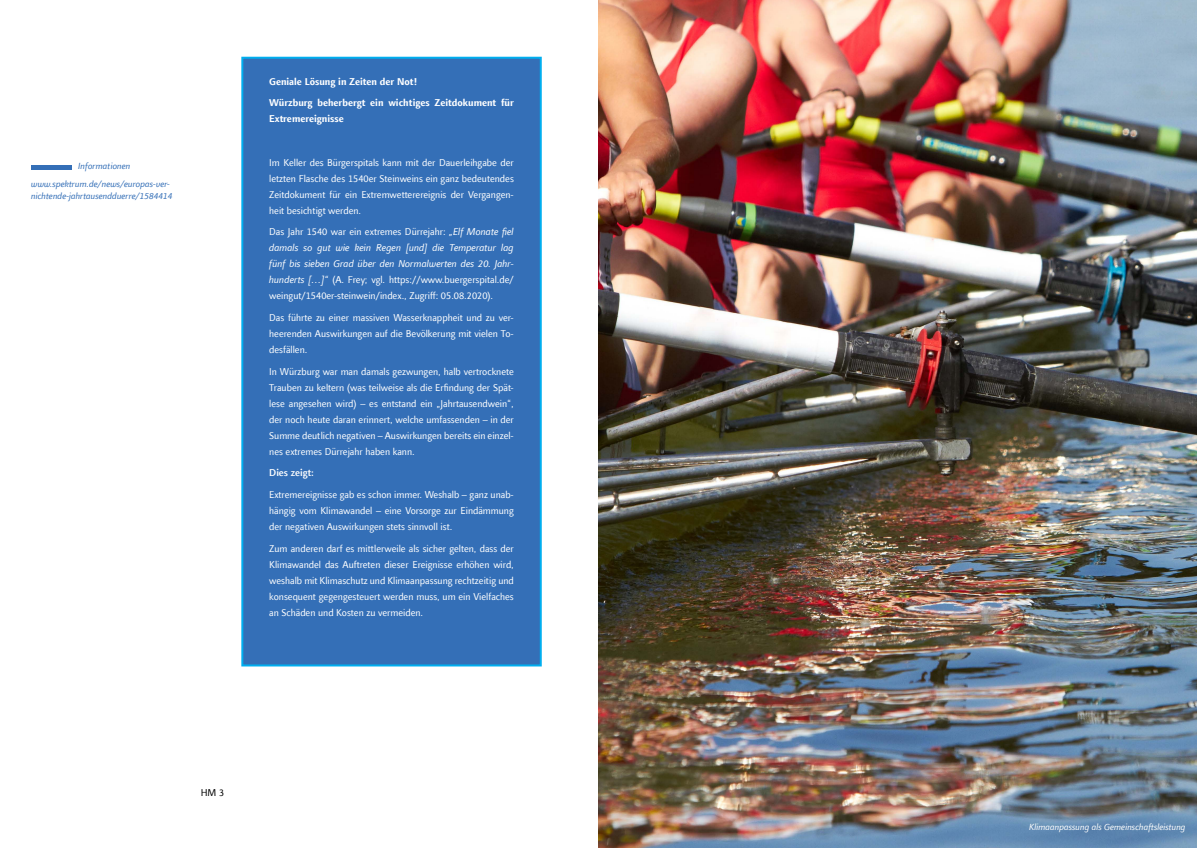
<style>
.page{position:relative;width:1197px;height:848px;background:#fff}
.page>*{position:absolute;margin:0;border:0;box-sizing:border-box;transform-origin:0 0}
.t1{font:10px/16px "Finnegan LT Com";color:#fff;text-align:justify}
.t2{font:700 10px/16px "Finnegan LT Com";color:#fff}
.t3{font:500 10px "Finnegan LT Com";color:#fff}
.t4{font:10px "Finnegan LT Com";color:#000}
.t5{font:italic 9px/12px "Finnegan LT Com";color:#346fb7}
.t6{font:italic 9px "Finnegan LT Com";color:#fff}
.s1{font-style:italic}
</style>
<div class="page">
<div style="left:241px;top:57px;width:300px;height:609px;background:#346fb7;border:2px solid #00aeef"></div>
<hr style="left:31px;top:165px;width:41px;height:4px;background:#346fb7">
<img style="left:598px;top:0;width:598px;height:848px">
<p class="t5" style="left:78px;top:160px;width:54px">Informationen</p>
<p class="t5" style="left:31px;top:178px;width:143px">www.spektrum.de/news/europas-ver&shy;nichtende-jahrtausendduerre/1584414</p>
<p class="t2" style="left:269px;top:73px;width:149px">Geniale Lösung in Zeiten der Not!</p>
<p class="t2" style="left:269px;top:95px;width:246px">Würzburg beherbergt ein wichtiges Zeitdokument für<br>Extremereignisse</p>
<p class="t1" style="left:269px;top:154px;width:246px">Im Keller des Bürgerspitals kann mit der Dauerleihgabe der letzten Flasche des 1540er Steinweins ein ganz bedeutendes Zeitdokument für ein Extremwetterereignis der Vergangen&shy;heit besichtigt werden.</p>
<p class="t1" style="left:269px;top:224px;width:246px">Das Jahr 1540 war ein extremes Dürrejahr: <span class="s1">„Elf Monate fiel damals so gut wie kein Regen [und] die Temperatur lag fünf bis sieben Grad über den Normalwerten des 20. Jahr&shy;hunderts […]“</span> (A. Frey; vgl. https://www.buergerspital.de/ weingut/1540er-steinwein/index., Zugriff: 05.08.2020).</p>
<p class="t1" style="left:269px;top:310px;width:246px">Das führte zu einer massiven Wasserknappheit und zu ver&shy;heerenden Auswirkungen auf die Bevölkerung mit vielen To&shy;desfällen.</p>
<p class="t1" style="left:269px;top:363px;width:246px">In Würzburg war man damals gezwungen, halb vertrocknete Trauben zu keltern (was teilweise als die Erfindung der Spät&shy;lese angesehen wird) – es entstand ein „Jahrtausendwein“, der noch heute daran erinnert, welche umfassenden – in der Summe deutlich negativen – Auswirkungen bereits ein einzel&shy;nes extremes Dürrejahr haben kann.</p>
<p class="t3" style="left:269px;top:467px;width:46px">Dies zeigt:</p>
<p class="t1" style="left:269px;top:487px;width:246px">Extremereignisse gab es schon immer. Weshalb – ganz unab&shy;hängig vom Klimawandel – eine Vorsorge zur Eindämmung der negativen Auswirkungen stets sinnvoll ist.</p>
<p class="t1" style="left:269px;top:540px;width:246px">Zum anderen darf es mittlerweile als sicher gelten, dass der Klimawandel das Auftreten dieser Ereignisse erhöhen wird, weshalb mit Klimaschutz und Klimaanpassung rechtzeitig und konsequent gegengesteuert werden muss, um ein Vielfaches an Schäden und Kosten zu vermeiden.</p>
<p class="t4" style="left:201px;top:786px;width:25px">HM 3</p>
<p class="t6" style="left:1029px;top:822px;width:158px">Klimaanpassung als Gemeinschaftsleistung</p>
</div>
